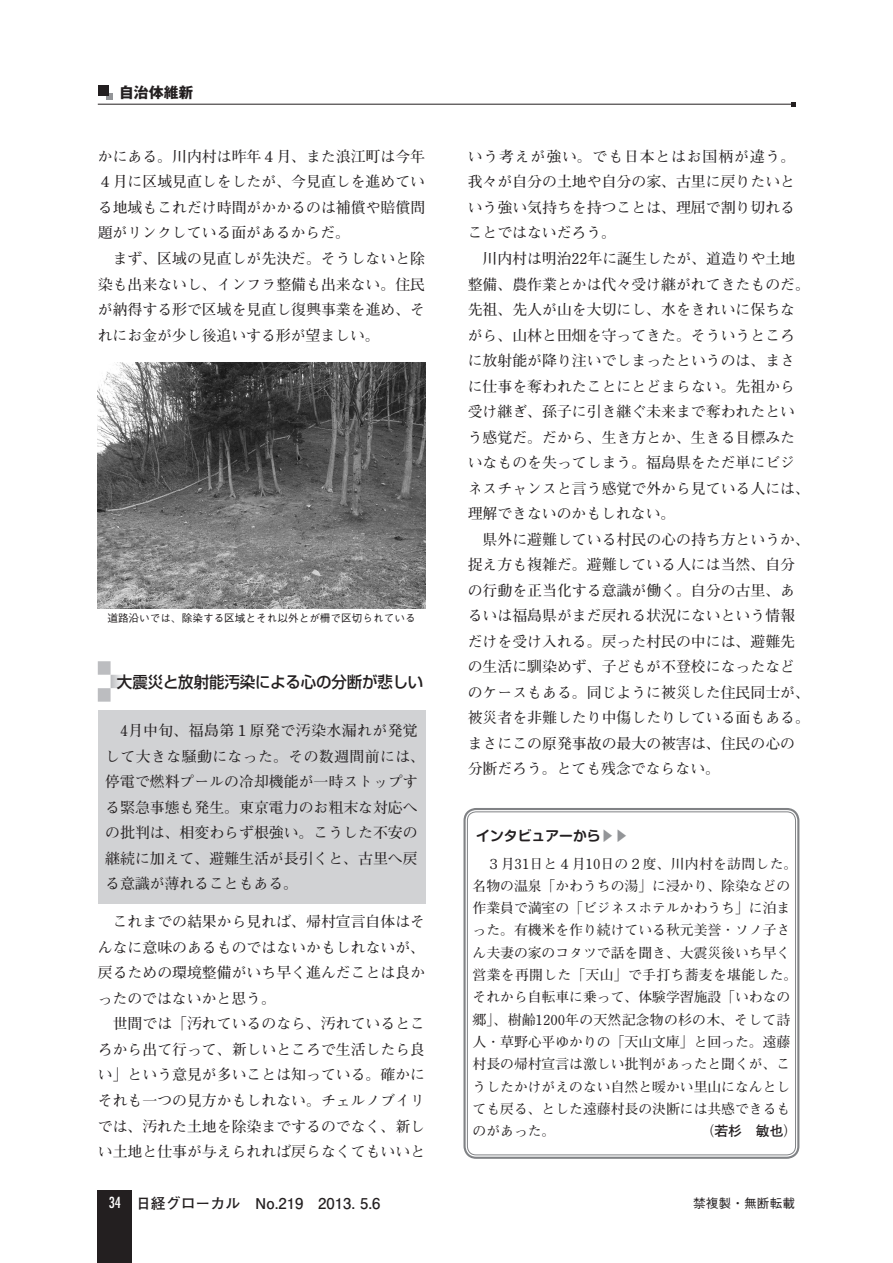
<style>
.page{position:relative;width:893px;height:1263px;background:#fff}
.page>*{position:absolute;margin:0;border:0;box-sizing:border-box;transform-origin:0 0}
.維新-小見出し{font:500 15.9px "Shin Go Pro";letter-spacing:-.01em;color:#231f20}
.維新-本文{font:700 14.85px/25.5px "Futo Min A101 Pro";color:#231f20;text-align:justify}
.t1{font:700 14.85px "Futo Go B101 Pro";color:#231f20}
.t2{font:700 14.85px "Gothic MB101 Pro";color:#231f20}
.維新-インタビューから基本{font:700 13.8px/22.4px "Futo Min A101 Pro";color:#231f20}
.t3{font:700 13.8px "Shin M Go Pro De";color:#231f20}
.維新-インタビューから基本-2{font:700 13.8px "Futo Go B101 Pro";color:#231f20}
.t4{font:500 12.75px "Gothic BBB Pro";color:#231f20}
.キャプション{font:500 10.65px "Gothic BBB Pro";color:#231f20}
.s1{color:#939598}
.s2{font-family:"Futo Min A101 Pro"}
.s3{font-family:"Futura Std";font-weight:400;font-stretch:condensed;color:#fff}
</style>
<div class="page">
<hr style="left:98px;top:104px;width:697px;height:1px;background:#231f20">
<svg style="left:791px;top:102px;width:4px;height:4px"></svg>
<div style="left:106px;top:94px;width:7px;height:6px;background:#939598"></div>
<div style="left:98px;top:85px;width:10px;height:11px;background:#231f20"></div>
<div style="left:98px;top:1191px;width:34px;height:72px;background:#231f20"></div>
<div style="left:98px;top:661px;width:13px;height:14px;background:#bcbdc0"></div>
<div style="left:98px;top:688px;width:13px;height:14px;background:#bcbdc0"></div>
<svg style="left:111px;top:675px;width:11px;height:13px"></svg>
<div style="left:98px;top:710px;width:327px;height:194px;background:#d1d2d4"></div>
<div style="left:463px;top:808px;width:336px;height:351px;border:2px solid #808285;border-radius:12px"></div>
<div style="left:467px;top:811px;width:329px;height:344px;border:1px solid #808285;border-radius:9px"></div>
<img style="left:98px;top:363px;width:327px;height:245px">
<p class="t2" style="left:119px;top:80px;width:76px">自治体維新</p>
<p class="維新-本文" style="left:98px;top:142px;width:329px">かにある。川内村は昨年４月、また浪江町は今年４月に区域見直しをしたが、今見直しを進めている地域もこれだけ時間がかかるのは補償や賠償問題がリンクしている面があるからだ。</p>
<p class="維新-本文" style="left:98px;top:244px;width:329px">　まず、区域の見直しが先決だ。そうしないと除染も出来ないし、インフラ整備も出来ない。住民が納得する形で区域を見直し復興事業を進め、それにお金が少し後追いする形が望ましい。</p>
<p class="キャプション" style="left:107px;top:609px;width:310px">道路沿いでは、除染する区域とそれ以外とが柵で区切られている</p>
<p class="維新-小見出し" style="left:117px;top:668px;width:308px">大震災と放射能汚染による心の分断が悲しい</p>
<p class="維新-本文" style="left:105px;top:716px;width:321px;text-align:left">　4月中旬、福島第１原発で汚染水漏れが発覚して大きな騒動になった。その数週間前には、停電で燃料プールの冷却機能が一時ストップする緊急事態も発生。東京電力のお粗末な対応への批判は、相変わらず根強い。こうした不安の継続に加えて、避難生活が長引くと、古里へ戻る意識が薄れることもある。</p>
<p class="維新-本文" style="left:98px;top:907px;width:329px">　これまでの結果から見れば、帰村宣言自体はそんなに意味のあるものではないかもしれないが、戻るための環境整備がいち早く進んだことは良かったのではないかと思う。</p>
<p class="維新-本文" style="left:98px;top:1009px;width:329px">　世間では「汚れているのなら、汚れているところから出て行って、新しいところで生活したら良い」という意見が多いことは知っている。確かにそれも一つの見方かもしれない。チェルノブイリでは、汚れた土地を除染までするのでなく、新しい土地と仕事が与えられれば戻らなくてもいいと</p>
<p class="維新-本文" style="left:468px;top:142px;width:329px">いう考えが強い。でも日本とはお国柄が違う。我々が自分の土地や自分の家、古里に戻りたいという強い気持ちを持つことは、理屈で割り切れることではないだろう。</p>
<p class="維新-本文" style="left:468px;top:244px;width:344px;text-align:left">　川内村は明治22年に誕生したが、道造りや土地整備、農作業とかは代々受け継がれてきたものだ。先祖、先人が山を大切にし、水をきれいに保ちながら、山林と田畑を守ってきた。そういうところに放射能が降り注いでしまったというのは、まさに仕事を奪われたことにとどまらない。先祖から受け継ぎ、孫子に引き継ぐ未来まで奪われたという感覚だ。だから、生き方とか、生きる目標みたいなものを失ってしまう。福島県をただ単にビジネスチャンスと言う感覚で外から見ている人には、理解できないのかもしれない。</p>
<p class="維新-本文" style="left:468px;top:524px;width:344px;text-align:left">　県外に避難している村民の心の持ち方というか、捉え方も複雑だ。避難している人には当然、自分の行動を正当化する意識が働く。自分の古里、あるいは福島県がまだ戻れる状況にないという情報だけを受け入れる。戻った村民の中には、避難先の生活に馴染めず、子どもが不登校になったなどのケースもある。同じように被災した住民同士が、被災者を非難したり中傷したりしている面もある。まさにこの原発事故の最大の被害は、住民の心の分断だろう。とても残念でならない。</p>
<p class="t3" style="left:476px;top:824px;width:154px">インタビュアーから<span class="s1">▶▶</span></p>
<p class="維新-インタビューから基本" style="left:473px;top:850px;width:326px;text-indent:14px">３月31日と４月10日の２度、川内村を訪問した。名物の温泉「かわうちの湯」に浸かり、除染などの作業員で満室の「ビジネスホテルかわうち」に泊まった。有機米を作り続けている秋元美誉・ソノ子さん夫妻の家のコタツで話を聞き、大震災後いち早く営業を再開した「天山」で手打ち蕎麦を堪能した。それから自転車に乗って、体験学習施設「いわなの郷」、樹齢1200年の天然記念物の杉の木、そして詩人・草野心平ゆかりの「天山文庫」と回った。遠藤村長の帰村宣言は激しい批判があったと聞くが、こうしたかけがえのない自然と暖かい里山になんとしても戻る、とした遠藤村長の決断には共感できるものがあった。</p>
<p class="維新-インタビューから基本-2" style="left:701px;top:1120px;width:98px"><span class="s2">（</span>若杉　敏也<span class="s2">）</span></p>
<p class="t1" style="left:109px;top:1191px;width:273px"><span class="s3">34</span> 日経グローカル　No.219　2013. 5.6</p>
<p class="t4" style="left:693px;top:1193px;width:104px">禁複製・無断転載</p>
</div>
